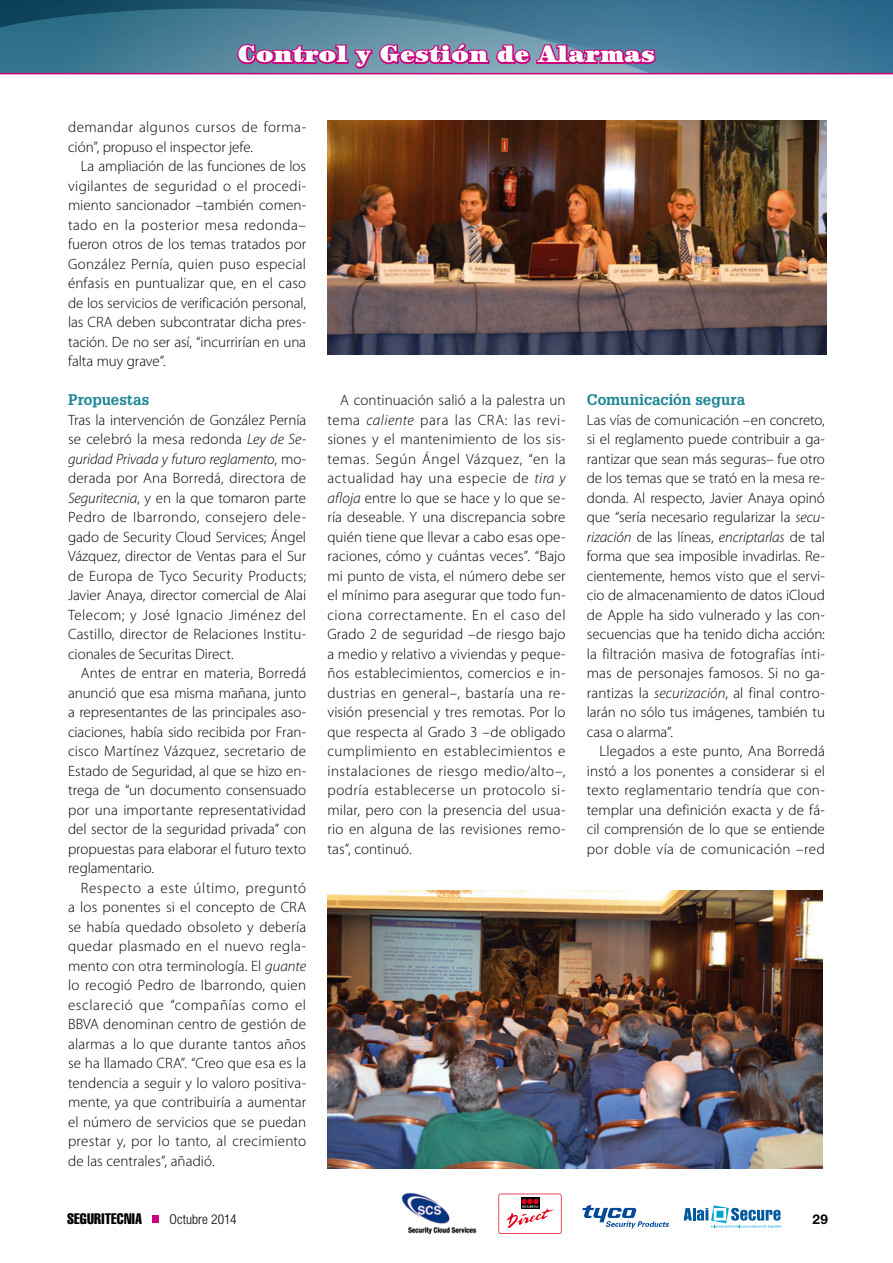
<style>
.page{position:relative;width:893px;height:1263px;background:#fff}
.page>*{position:absolute;margin:0;border:0;box-sizing:border-box;transform-origin:0 0}
.t1{font:900 24px "Century Std";letter-spacing:.02em;color:#fff}
.TEXTO{font:300 15px/19.5px "Myriad Pro";letter-spacing:.005em;color:#000;text-align:justify}
.TEXTO_LADILLO{font:300 15px/19.5px "Myriad Pro";color:#000;text-align:justify}
.PREGUNTA{font:300 15px/19.5px "Myriad Pro";letter-spacing:.025em;color:#000}
.LADILLO{font:700 15px "Glypha LT Std";letter-spacing:.005em;color:#198594}
.PREGUNTA-2{font:15px "Helvetica LT Std Comp";letter-spacing:.01em;color:#000}
.PREGUNTA-3{font:300 condensed 13.5px "Helvetica Neue LT Std";letter-spacing:.005em;color:#000}
.PREGUNTA-4{font:700 13.5px "Helvetica Neue LT Std";color:#000}
.s1{font-style:italic}
</style>
<div class="page">
<img style="left:401px;top:1192px;width:76px;height:43px">
<svg style="left:498px;top:1193px;width:64px;height:41px"></svg>
<svg style="left:582px;top:1204px;width:87px;height:24px"></svg>
<svg style="left:684px;top:1205px;width:97px;height:23px"></svg>
<svg style="left:0;top:0;width:893px;height:73px;background:#3d7590"></svg>
<div style="left:152px;top:1215px;width:7px;height:7px;background:#cb007a"></div>
<svg style="left:236px;top:34px;width:421px;height:36px;background:#85679b"></svg>
<img style="left:327px;top:120px;width:499px;height:234px">
<img style="left:327px;top:890px;width:495px;height:278px">
<hr style="left:0;top:73px;width:893px;height:1px;background:#cb007a">
<p class="t1" style="left:238px;top:40px;width:418px">Control y Gestión de Alarmas</p>
<p class="PREGUNTA" style="left:68px;top:118px;width:240px">demandar algunos cursos de forma&shy;ción”, propuso el inspector jefe.</p>
<p class="TEXTO" style="left:68px;top:157px;width:240px;text-indent:13px">La ampliación de las funciones de los vigilantes de seguridad o el procedi&shy;miento sancionador –también comen&shy;tado en la posterior mesa redonda– fueron otros de los temas tratados por González Pernía, quien puso especial énfasis en puntualizar que, en el caso de los servicios de verificación personal, las CRA deben subcontratar dicha pres&shy;tación. De no ser así, “incurrirían en una falta muy grave”.</p>
<p class="LADILLO" style="left:68px;top:390px;width:83px">Propuestas</p>
<p class="TEXTO_LADILLO" style="left:68px;top:410px;width:240px">Tras la intervención de González Pernía se celebró la mesa redonda <span class="s1">Ley de Se&shy;guridad Privada y futuro reglamento</span>, mo&shy;derada por Ana Borredá, directora de <span class="s1">Seguritecnia</span>, y en la que tomaron parte Pedro de Ibarrondo, consejero dele&shy;gado de Security Cloud Services; Ángel Vázquez, director de Ventas para el Sur de Europa de Tyco Security Products; Javier Anaya, director comercial de Alai Telecom; y José Ignacio Jiménez del Castillo, director de Relaciones Institu&shy;cionales de Securitas Direct.</p>
<p class="TEXTO" style="left:68px;top:664px;width:240px;text-indent:13px">Antes de entrar en materia, Borredá anunció que esa misma mañana, junto a representantes de las principales aso&shy;ciaciones, había sido recibida por Fran&shy;cisco Martínez Vázquez, secretario de Estado de Seguridad, al que se hizo en&shy;trega de “un documento consensuado por una importante representatividad del sector de la seguridad privada” con propuestas para elaborar el futuro texto reglamentario.</p>
<p class="TEXTO" style="left:68px;top:878px;width:240px;text-indent:13px">Respecto a este último, preguntó a los ponentes si el concepto de CRA se había quedado obsoleto y debería quedar plasmado en el nuevo regla&shy;mento con otra terminología. El <span class="s1">guante </span>lo recogió Pedro de Ibarrondo, quien esclareció que “compañías como el BBVA denominan centro de gestión de alarmas a lo que durante tantos años se ha llamado CRA”. “Creo que esa es la tendencia a seguir y lo valoro positiva&shy;mente, ya que contribuiría a aumentar el número de servicios que se puedan prestar y, por lo tanto, al crecimiento de las centrales”, añadió.</p>
<p class="TEXTO" style="left:327px;top:391px;width:240px;text-indent:13px">A continuación salió a la palestra un tema <span class="s1">caliente</span> para las CRA: las revi&shy;siones y el mantenimiento de los sis&shy;temas. Según Ángel Vázquez, “en la actualidad hay una especie de <span class="s1">tira y afloja</span> entre lo que se hace y lo que se&shy;ría deseable. Y una discrepancia sobre quién tiene que llevar a cabo esas ope&shy;raciones, cómo y cuántas veces”. “Bajo mi punto de vista, el número debe ser el mínimo para asegurar que todo fun&shy;ciona correctamente. En el caso del Grado 2 de seguridad –de riesgo bajo a medio y relativo a viviendas y peque&shy;ños establecimientos, comercios e in&shy;dustrias en general–, bastaría una re&shy;visión presencial y tres remotas. Por lo que respecta al Grado 3 –de obligado cumplimiento en establecimientos e instalaciones de riesgo medio/alto–, podría establecerse un protocolo si&shy;milar, pero con la presencia del usua&shy;rio en alguna de las revisiones remo&shy;tas”, continuó.</p>
<p class="LADILLO" style="left:587px;top:390px;width:160px">Comunicación segura</p>
<p class="TEXTO_LADILLO" style="left:587px;top:410px;width:240px">Las vías de comunicación –en concreto, si el reglamento puede contribuir a ga&shy;rantizar que sean más seguras– fue otro de los temas que se trató en la mesa re&shy;donda. Al respecto, Javier Anaya opinó que “sería necesario regularizar la <span class="s1">secu&shy;rización</span> de las líneas, <span class="s1">encriptarlas</span> de tal forma que sea imposible invadirlas. Re&shy;cientemente, hemos visto que el servi&shy;cio de almacenamiento de datos iCloud de Apple ha sido vulnerado y las con&shy;secuencias que ha tenido dicha acción: la filtración masiva de fotografías ínti&shy;mas de personajes famosos. Si no ga&shy;rantizas la <span class="s1">securización</span>, al final contro&shy;larán no sólo tus imágenes, también tu casa o alarma”.</p>
<p class="TEXTO" style="left:587px;top:742px;width:240px;text-indent:13px">Llegados a este punto, Ana Borredá instó a los ponentes a considerar si el texto reglamentario tendría que con&shy;templar una definición exacta y de fá&shy;cil comprensión de lo que se entiende por doble vía de comunicación –red</p>
<p class="PREGUNTA-2" style="left:67px;top:1209px;width:76px">SEGURITECNIA</p>
<p class="PREGUNTA-3" style="left:169px;top:1211px;width:69px">Octubre 2014</p>
<p class="PREGUNTA-4" style="left:812px;top:1211px;width:17px">29</p>
</div>
